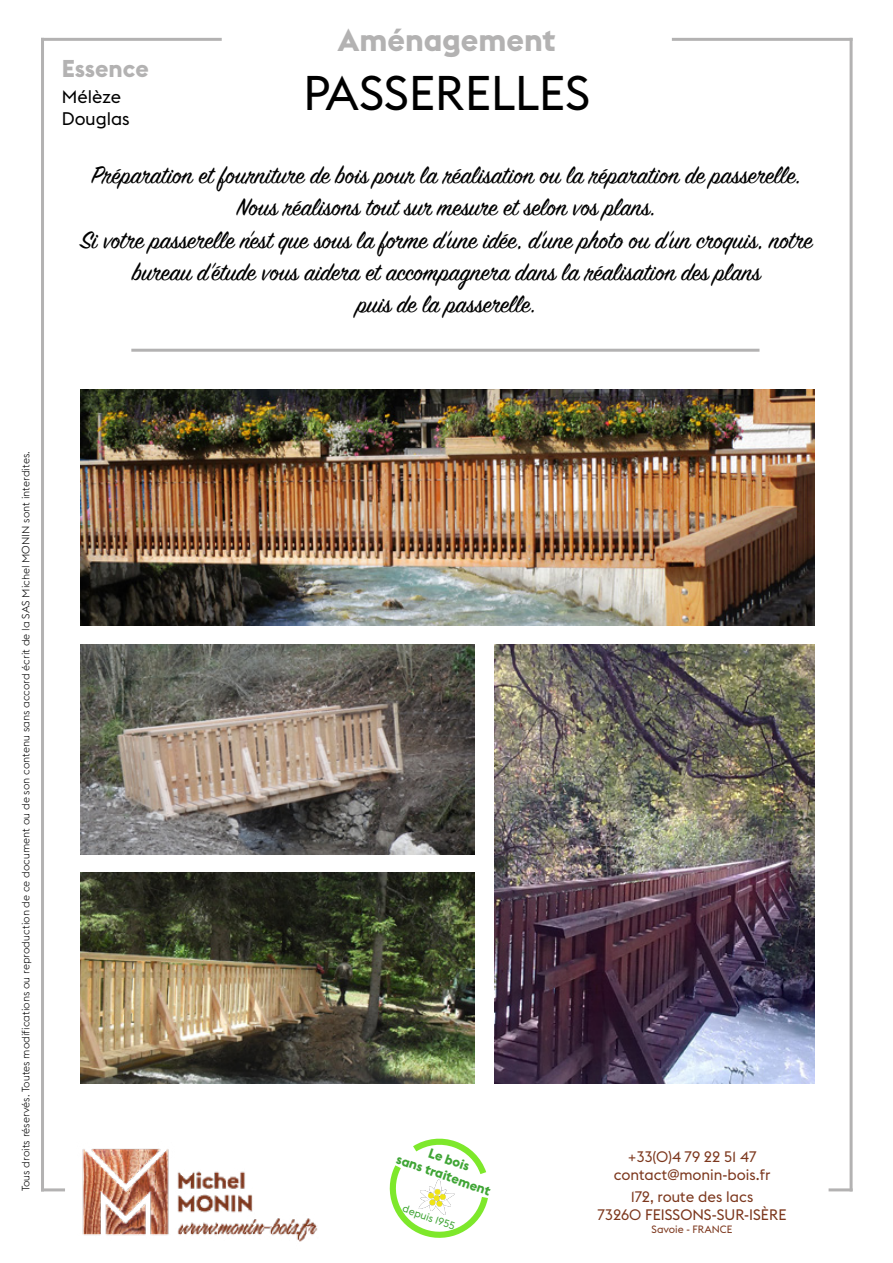
<style>
.page{position:relative;width:893px;height:1263px;background:#fff}
.page>*{position:absolute;margin:0;border:0;box-sizing:border-box;transform-origin:0 0}
.t1{font:48px "Euclid Flex";color:#000}
.t2{font:700 31.5px "Euclid Flex";color:#b3b2b2}
.t3{font:27px/32.4px "Sign Painter House Script";color:#000;text-align:center}
.t4{font:700 24px "Euclid Flex";color:#b3b2b2}
.t5{font:18px/21.6px "Euclid Flex";color:#000}
.t6{font:15px/18px "Euclid Flex";color:#7c371d;text-align:center}
.t7{font:700 13.5px/16.2px "Euclid Flex";color:#3fa535;text-align:center}
.t8{font:300 10.5px "Euclid Flex";color:#000}
.t9{font:10.5px "Euclid Flex";color:#7c371d}
.t10{font:10.5px "Euclid Flex";color:#3fa535}
</style>
<div class="page">
<hr style="left:131px;top:349px;width:628px;height:3px;background:#b3b2b2">
<img style="left:82px;top:1148px;width:236px;height:94px">
<svg style="left:389px;top:1138px;width:99px;height:100px"></svg>
<hr style="left:41px;top:38px;width:181px;height:3px;background:#b3b2b2">
<hr style="left:672px;top:38px;width:181px;height:3px;background:#b3b2b2">
<hr style="left:41px;top:38px;width:3px;height:1153px;background:#b3b2b2">
<hr style="left:850px;top:38px;width:3px;height:1153px;background:#b3b2b2">
<hr style="left:41px;top:1188px;width:24px;height:3px;background:#b3b2b2">
<hr style="left:829px;top:1188px;width:24px;height:3px;background:#b3b2b2">
<img style="left:80px;top:644px;width:394px;height:211px">
<img style="left:81px;top:873px;width:393px;height:210px">
<img style="left:80px;top:390px;width:734px;height:236px">
<img style="left:495px;top:644px;width:319px;height:439px">
<p class="t4" style="left:62px;top:55px;width:88px">Essence</p>
<p class="t5" style="left:62px;top:86px;width:69px">Mélèze<br>Douglas</p>
<p class="t2" style="left:338px;top:22px;width:219px">Aménagement</p>
<h1 class="t1" style="left:304px;top:65px;width:288px">PASSERELLES</h1>
<p class="t3" style="left:80px;top:161px;width:734px">Préparation et fourniture de bois pour la réalisation ou la réparation de passerelle.<br>Nous réalisons tout sur mesure et selon vos plans.<br>Si votre passerelle n’est que sous la forme d’une idée, d’une photo ou d’un croquis, notre bureau d’étude vous aidera et accompagnera dans la réalisation des plans<br>puis de la passerelle.</p>
<p class="t8" style="left:20px;top:1191px;width:742px;rotate:-90deg">Tous droits réservés. Toutes modifications ou reproduction de ce document ou de son contenu sans accord écrit de la SAS Michel MONIN sont interdites.</p>
<p class="t7" style="left:405px;top:1135px;width:100px;rotate:20deg">Le bois<br>sans traitement</p>
<p class="t10" style="left:405px;top:1202px;width:56px;rotate:19deg">depuis 1955</p>
<p class="t6" style="left:614px;top:1148px;width:158px">+33(0)4 79 22 51 47 contact@monin-bois.fr</p>
<p class="t6" style="left:598px;top:1188px;width:190px">172, route des lacs<br>73260 FEISSONS-SUR-ISÈRE</p>
<p class="t9" style="left:652px;top:1223px;width:83px">Savoie - FRANCE</p>
</div>
